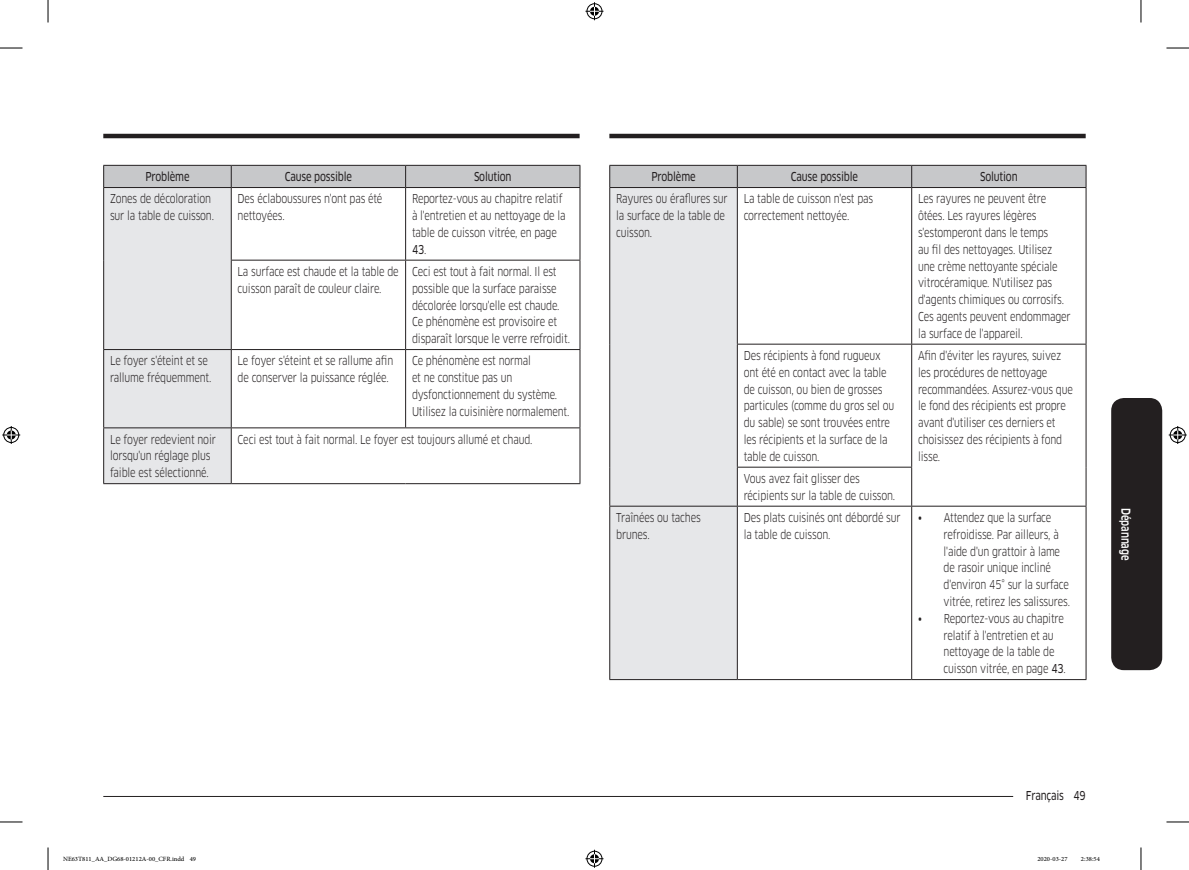
<style>
.page{position:relative;width:1189px;height:870px;background:#fff}
.page>*{position:absolute;margin:0;border:0;box-sizing:border-box;transform-origin:0 0}
.t1{font:12px/16.8px "Samsung Clan Pro";letter-spacing:-.015em;color:#231f20;scale:.8 1}
.P_Center{font:12px "Samsung Clan Pro News";letter-spacing:-.015em;color:#231f20;scale:.8 1}
.SIDEBAR{font:500 12px "Samsung Clan Pro";letter-spacing:-.015em;color:#fff;scale:.8 1}
.t2{font:9px "Adobe Arabic";color:#000}
.s1{font-family:"Samsung Clan Pro News"}
</style>
<div class="page">
<hr style="left:103px;top:796px;width:936px;height:1px;background:#231f20">
<div style="left:1013px;top:787px;width:72px;height:15px;background:#fff"></div>
<div style="left:1111px;top:398px;width:51px;height:272px;background:#231f20;border-radius:13px"></div>
<hr style="left:609px;top:134px;width:476px;height:4px;background:#231f20">
<hr style="left:103px;top:134px;width:477px;height:4px;background:#231f20">
<svg style="left:103px;top:165px;width:478px;height:319px"></svg>
<hr style="left:103px;top:187px;width:128px;height:1px;background:#231f20">
<hr style="left:103px;top:188px;width:1px;height:72px;background:#231f20">
<hr style="left:231px;top:187px;width:175px;height:1px;background:#231f20">
<hr style="left:231px;top:188px;width:1px;height:72px;background:#231f20">
<hr style="left:406px;top:187px;width:174px;height:1px;background:#231f20">
<hr style="left:405px;top:188px;width:1px;height:72px;background:#231f20">
<hr style="left:580px;top:188px;width:1px;height:72px;background:#231f20">
<hr style="left:103px;top:260px;width:1px;height:89px;background:#231f20">
<hr style="left:231px;top:260px;width:175px;height:1px;background:#231f20">
<hr style="left:231px;top:260px;width:1px;height:89px;background:#231f20">
<hr style="left:406px;top:260px;width:174px;height:1px;background:#231f20">
<hr style="left:405px;top:260px;width:1px;height:89px;background:#231f20">
<hr style="left:580px;top:260px;width:1px;height:89px;background:#231f20">
<hr style="left:103px;top:349px;width:128px;height:1px;background:#231f20">
<hr style="left:103px;top:350px;width:1px;height:77px;background:#231f20">
<hr style="left:231px;top:349px;width:175px;height:1px;background:#231f20">
<hr style="left:231px;top:350px;width:1px;height:77px;background:#231f20">
<hr style="left:406px;top:349px;width:174px;height:1px;background:#231f20">
<hr style="left:405px;top:350px;width:1px;height:77px;background:#231f20">
<hr style="left:580px;top:350px;width:1px;height:77px;background:#231f20">
<hr style="left:103px;top:427px;width:128px;height:1px;background:#231f20">
<hr style="left:103px;top:428px;width:1px;height:55px;background:#231f20">
<hr style="left:231px;top:427px;width:175px;height:1px;background:#231f20">
<hr style="left:231px;top:428px;width:1px;height:55px;background:#231f20">
<hr style="left:406px;top:427px;width:174px;height:1px;background:#231f20">
<hr style="left:580px;top:428px;width:1px;height:55px;background:#231f20">
<hr style="left:103px;top:483px;width:128px;height:1px;background:#231f20">
<hr style="left:231px;top:483px;width:175px;height:1px;background:#231f20">
<hr style="left:406px;top:483px;width:174px;height:1px;background:#231f20">
<div style="left:610px;top:188px;width:127px;height:491px;background:#e6e7e9"></div>
<div style="left:609px;top:165px;width:477px;height:22px;background:#c7c8ca"></div>
<hr style="left:609px;top:187px;width:128px;height:1px;background:#231f20">
<hr style="left:609px;top:188px;width:1px;height:156px;background:#231f20">
<hr style="left:737px;top:187px;width:175px;height:1px;background:#231f20">
<hr style="left:737px;top:188px;width:1px;height:156px;background:#231f20">
<hr style="left:912px;top:187px;width:174px;height:1px;background:#231f20">
<hr style="left:911px;top:188px;width:1px;height:156px;background:#231f20">
<hr style="left:1085px;top:188px;width:1px;height:156px;background:#231f20">
<hr style="left:609px;top:344px;width:1px;height:123px;background:#231f20">
<hr style="left:737px;top:344px;width:175px;height:1px;background:#231f20">
<hr style="left:737px;top:344px;width:1px;height:123px;background:#231f20">
<hr style="left:912px;top:344px;width:174px;height:1px;background:#231f20">
<hr style="left:911px;top:344px;width:1px;height:123px;background:#231f20">
<hr style="left:1085px;top:344px;width:1px;height:123px;background:#231f20">
<hr style="left:609px;top:467px;width:1px;height:39px;background:#231f20">
<hr style="left:737px;top:467px;width:175px;height:1px;background:#231f20">
<hr style="left:737px;top:467px;width:1px;height:39px;background:#231f20">
<hr style="left:911px;top:467px;width:1px;height:39px;background:#231f20">
<hr style="left:1085px;top:467px;width:1px;height:39px;background:#231f20">
<hr style="left:609px;top:506px;width:128px;height:1px;background:#231f20">
<hr style="left:609px;top:506px;width:1px;height:173px;background:#231f20">
<hr style="left:737px;top:506px;width:175px;height:1px;background:#231f20">
<hr style="left:737px;top:506px;width:1px;height:173px;background:#231f20">
<hr style="left:912px;top:506px;width:174px;height:1px;background:#231f20">
<hr style="left:911px;top:506px;width:1px;height:173px;background:#231f20">
<hr style="left:1085px;top:506px;width:1px;height:173px;background:#231f20">
<hr style="left:609px;top:679px;width:128px;height:1px;background:#231f20">
<hr style="left:737px;top:679px;width:175px;height:1px;background:#231f20">
<hr style="left:912px;top:679px;width:174px;height:1px;background:#231f20">
<svg style="left:0;top:48px;width:22px;height:1px"></svg>
<svg style="left:1166px;top:48px;width:23px;height:1px"></svg>
<svg style="left:0;top:822px;width:22px;height:1px"></svg>
<svg style="left:1166px;top:822px;width:23px;height:1px"></svg>
<svg style="left:48px;top:0;width:1px;height:22px"></svg>
<svg style="left:48px;top:847px;width:1px;height:23px"></svg>
<svg style="left:1141px;top:0;width:1px;height:22px"></svg>
<svg style="left:1141px;top:847px;width:1px;height:23px"></svg>
<svg style="left:585px;top:2px;width:18px;height:18px"></svg>
<svg style="left:585px;top:850px;width:18px;height:18px"></svg>
<svg style="left:2px;top:426px;width:18px;height:18px"></svg>
<svg style="left:1169px;top:426px;width:18px;height:18px"></svg>
<p class="P_Center" style="left:145px;top:170px;width:57px">Problème</p>
<p class="P_Center" style="left:285px;top:170px;width:85px">Cause possible</p>
<p class="P_Center" style="left:474px;top:170px;width:49px">Solution</p>
<p class="t1" style="left:110px;top:191px;width:131px">Zones de décoloration sur la table de cuisson.</p>
<p class="t1" style="left:238px;top:191px;width:182px">Des éclaboussures n'ont pas été nettoyées.</p>
<p class="t1" style="left:412px;top:191px;width:194px">Reportez-vous au chapitre relatif à l'entretien et au nettoyage de la table de cuisson vitrée, en page<br><span class="s1">43</span>.</p>
<p class="t1" style="left:238px;top:263px;width:203px">La surface est chaude et la table de cuisson paraît de couleur claire.</p>
<p class="t1" style="left:412px;top:263px;width:199px">Ceci est tout à fait normal. Il est possible que la surface paraisse décolorée lorsqu'elle est chaude.<br>Ce phénomène est provisoire et disparaît lorsque le verre refroidit.</p>
<p class="t1" style="left:110px;top:353px;width:128px">Le foyer s'éteint et se rallume fréquemment.</p>
<p class="t1" style="left:238px;top:353px;width:196px">Le foyer s'éteint et se rallume afin de conserver la puissance réglée.</p>
<p class="t1" style="left:412px;top:353px;width:198px">Ce phénomène est normal<br>et ne constitue pas un dysfonctionnement du système.<br>Utilisez la cuisinière normalement.</p>
<p class="t1" style="left:110px;top:431px;width:134px">Le foyer redevient noir lorsqu'un réglage plus faible est sélectionné.</p>
<p class="t1" style="left:238px;top:431px;width:370px">Ceci est tout à fait normal. Le foyer est toujours allumé et chaud.</p>
<p class="P_Center" style="left:651px;top:170px;width:57px">Problème</p>
<p class="P_Center" style="left:791px;top:170px;width:85px">Cause possible</p>
<p class="P_Center" style="left:980px;top:170px;width:49px">Solution</p>
<p class="t1" style="left:616px;top:191px;width:141px">Rayures ou éraflures sur la surface de la table de cuisson.</p>
<p class="t1" style="left:744px;top:191px;width:163px">La table de cuisson n'est pas correctement nettoyée.</p>
<p class="t1" style="left:918px;top:191px;width:192px">Les rayures ne peuvent être ôtées. Les rayures légères s'estomperont dans le temps<br>au fil des nettoyages. Utilisez une crème nettoyante spéciale vitrocéramique. N'utilisez pas d'agents chimiques ou corrosifs.<br>Ces agents peuvent endommager la surface de l'appareil.</p>
<p class="t1" style="left:744px;top:347px;width:190px">Des récipients à fond rugueux ont été en contact avec la table de cuisson, ou bien de grosses particules (comme du gros sel ou du sable) se sont trouvées entre les récipients et la surface de la table de cuisson.</p>
<p class="t1" style="left:918px;top:347px;width:195px">Afin d'éviter les rayures, suivez les procédures de nettoyage recommandées. Assurez-vous que le fond des récipients est propre avant d'utiliser ces derniers et choisissez des récipients à fond lisse.</p>
<p class="t1" style="left:744px;top:470px;width:191px">Vous avez fait glisser des récipients sur la table de cuisson.</p>
<p class="t1" style="left:616px;top:509px;width:107px">Traînées ou taches brunes.</p>
<p class="t1" style="left:744px;top:509px;width:198px">Des plats cuisinés ont débordé sur la table de cuisson.</p>
<p class="t1" style="left:943px;top:509px;width:159px;text-indent:-26px"><span class="s1">•</span> Attendez que la surface refroidisse. Par ailleurs, à l'aide d'un grattoir à lame de rasoir unique incliné d'environ 45° sur la surface vitrée, retirez les salissures.</p>
<p class="t1" style="left:943px;top:610px;width:154px;text-indent:-26px"><span class="s1">•</span> Reportez-vous au chapitre relatif à l'entretien et au nettoyage de la table de cuisson vitrée, en page <span class="s1">43</span>.</p>
<p class="SIDEBAR" style="left:1133px;top:508px;width:67px;rotate:90deg">Dépannage</p>
<p class="P_Center" style="left:1026px;top:788px;width:76px">Français 49</p>
<p class="t2" style="left:63px;top:853px;width:135px">NE63T811_AA_DG68-01212A-00_CFR.indd 49</p>
<p class="t2" style="left:1037px;top:853px;width:32px">2020-03-27</p>
<p class="t2" style="left:1081px;top:853px;width:20px">2:38:54</p>
</div>
